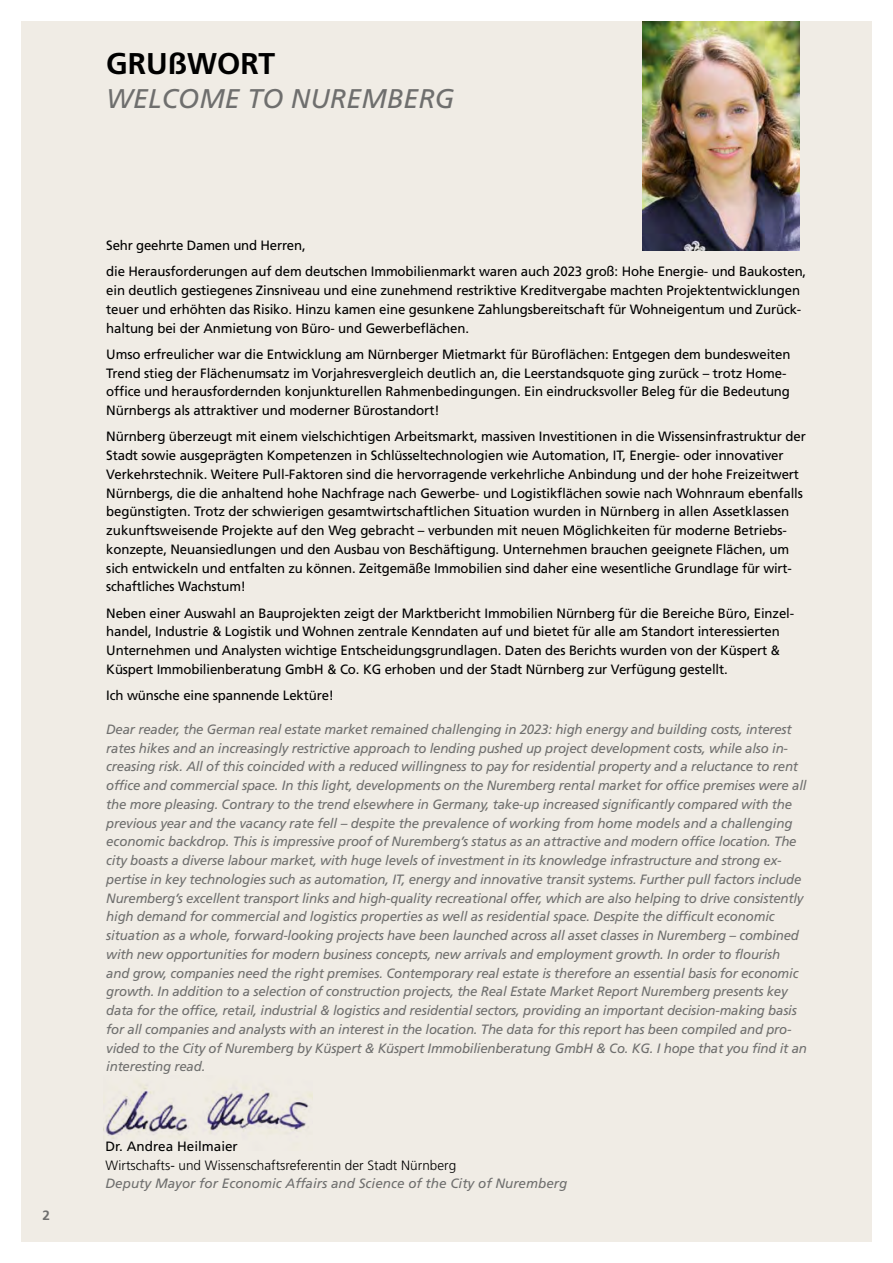
<style>
.page{position:relative;width:893px;height:1263px;background:#fff}
.page>*{position:absolute;margin:0;border:0;box-sizing:border-box;transform-origin:0 0}
.t1{font:700 30px "Frutiger LT Std";color:#000}
.t2{font:italic 27px "Frutiger LT Std";color:#6f6f6e}
.t3{font:13.5px/18.8px "Frutiger LT Std";letter-spacing:-.01em;color:#000}
.t4{font:italic 13.5px/18.8px "Frutiger LT Std";letter-spacing:-.015em;color:#6f6f6e}
.t5{font:300 13.5px "Frutiger LT Std";color:#000}
.t6{font:700 13.5px "Frutiger LT Std";color:#6f6f6e}
.s1{font-size:28.5px}
</style>
<div class="page">
<div style="left:21px;top:21px;width:851px;height:1221px;background:#f0ece5"></div>
<img style="left:642px;top:21px;width:157px;height:230px">
<img style="left:103px;top:1085px;width:209px;height:54px">
<p class="t6" style="left:43px;top:1208px;width:9px">2</p>
<h1 class="t1" style="left:106px;top:45px;width:170px">GRU<span class="s1">ß</span>WORT</h1>
<h2 class="t2" style="left:106px;top:82px;width:350px">WELCOME TO NUREMBERG</h2>
<p class="t3" style="left:106px;top:232px;width:701px;line-height:26.2px">Sehr geehrte Damen und Herren,<br>die Herausforderungen auf dem deutschen Immobilienmarkt waren auch 2023 groß: Hohe Energie- und Baukosten,</p>
<p class="t3" style="left:106px;top:281px;width:696px;text-align:justify">ein deutlich gestiegenes Zinsniveau und eine zunehmend restriktive Kreditvergabe machten Projektentwicklungen teuer und erhöhten das Risiko. Hinzu kamen eine gesunkene Zahlungsbereitschaft für Wohneigentum und Zurück&shy;haltung bei der Anmietung von Büro- und Gewerbeflächen.</p>
<p class="t3" style="left:106px;top:345px;width:686px">Umso erfreulicher war die Entwicklung am Nürnberger Mietmarkt für Büroflächen: Entgegen dem bundesweiten Trend stieg der Flächenumsatz im Vorjahresvergleich deutlich an, die Leerstandsquote ging zurück – trotz Home&shy;office und herausfordernden konjunkturellen Rahmenbedingungen. Ein eindrucksvoller Beleg für die Bedeutung Nürnbergs als attraktiver und moderner Bürostandort!</p>
<p class="t3" style="left:106px;top:427px;width:701px">Nürnberg überzeugt mit einem vielschichtigen Arbeitsmarkt, massiven Investitionen in die Wissensinfrastruktur der Stadt sowie ausgeprägten Kompetenzen in Schlüsseltechnologien wie Automation, IT, Energie- oder innovativer Verkehrstechnik. Weitere Pull-Faktoren sind die hervorragende verkehrliche Anbindung und der hohe Freizeitwert Nürnbergs, die die anhaltend hohe Nachfrage nach Gewerbe- und Logistikflächen sowie nach Wohnraum ebenfalls begünstigten. Trotz der schwierigen gesamtwirtschaftlichen Situation wurden in Nürnberg in allen Assetklassen zukunftsweisende Projekte auf den Weg gebracht – verbunden mit neuen Möglichkeiten für moderne Betriebs&shy;konzepte, Neuansiedlungen und den Ausbau von Beschäftigung. Unternehmen brauchen geeignete Flächen, um sich entwickeln und entfalten zu können. Zeitgemäße Immobilien sind daher eine wesentliche Grundlage für wirt&shy;schaftliches Wachstum!</p>
<p class="t3" style="left:106px;top:604px;width:689px">Neben einer Auswahl an Bauprojekten zeigt der Marktbericht Immobilien Nürnberg für die Bereiche Büro, Einzel&shy;handel, Industrie &amp; Logistik und Wohnen zentrale Kenndaten auf und bietet für alle am Standort interessierten Unternehmen und Analysten wichtige Entscheidungsgrundlagen. Daten des Berichts wurden von der Küspert &amp; Küspert Immobilienberatung GmbH &amp; Co. KG erhoben und der Stadt Nürnberg zur Verfügung gestellt.</p>
<p class="t3" style="left:106px;top:686px;width:229px">Ich wünsche eine spannende Lektüre!</p>
<p class="t4" style="left:106px;top:720px;width:702px">Dear reader, the German real estate market remained challenging in 2023: high energy and building costs, interest rates hikes and an increasingly restrictive approach to lending pushed up project development costs, while also in&shy;creasing risk. All of this coincided with a reduced willingness to pay for residential property and a reluctance to rent office and commercial space. In this light, developments on the Nuremberg rental market for office premises were all the more pleasing. Contrary to the trend elsewhere in Germany, take-up increased significantly compared with the previous year and the vacancy rate fell – despite the prevalence of working from home models and a challenging economic backdrop. This is impressive proof of Nuremberg’s status as an attractive and modern office location. The city boasts a diverse labour market, with huge levels of investment in its knowledge infrastructure and strong ex&shy;pertise in key technologies such as automation, IT, energy and innovative transit systems. Further pull factors include Nuremberg’s excellent transport links and high-quality recreational offer, which are also helping to drive consistently high demand for commercial and logistics properties as well as residential space. Despite the difficult economic situation as a whole, forward-looking projects have been launched across all asset classes in Nuremberg – combined with new opportunities for modern business concepts, new arrivals and employment growth. In order to flourish<br>and grow, companies need the right premises. Contemporary real estate is therefore an essential basis for economic growth. In addition to a selection of construction projects, the Real Estate Market Report Nuremberg presents key data for the office, retail, industrial &amp; logistics and residential sectors, providing an important decision-making basis for all companies and analysts with an interest in the location. The data for this report has been compiled and pro&shy;vided to the City of Nuremberg by Küspert &amp; Küspert Immobilienberatung GmbH &amp; Co. KG. I hope that you find it an interesting read.</p>
<p class="t3" style="left:106px;top:1137px;width:134px">Dr. Andrea Heilmaier</p>
<p class="t5" style="left:106px;top:1157px;width:352px">Wirtschafts- und Wissenschaftsreferentin der Stadt Nürnberg</p>
<p class="t4" style="left:106px;top:1174px;width:463px">Deputy Mayor for Economic Affairs and Science of the City of Nuremberg</p>
</div>
